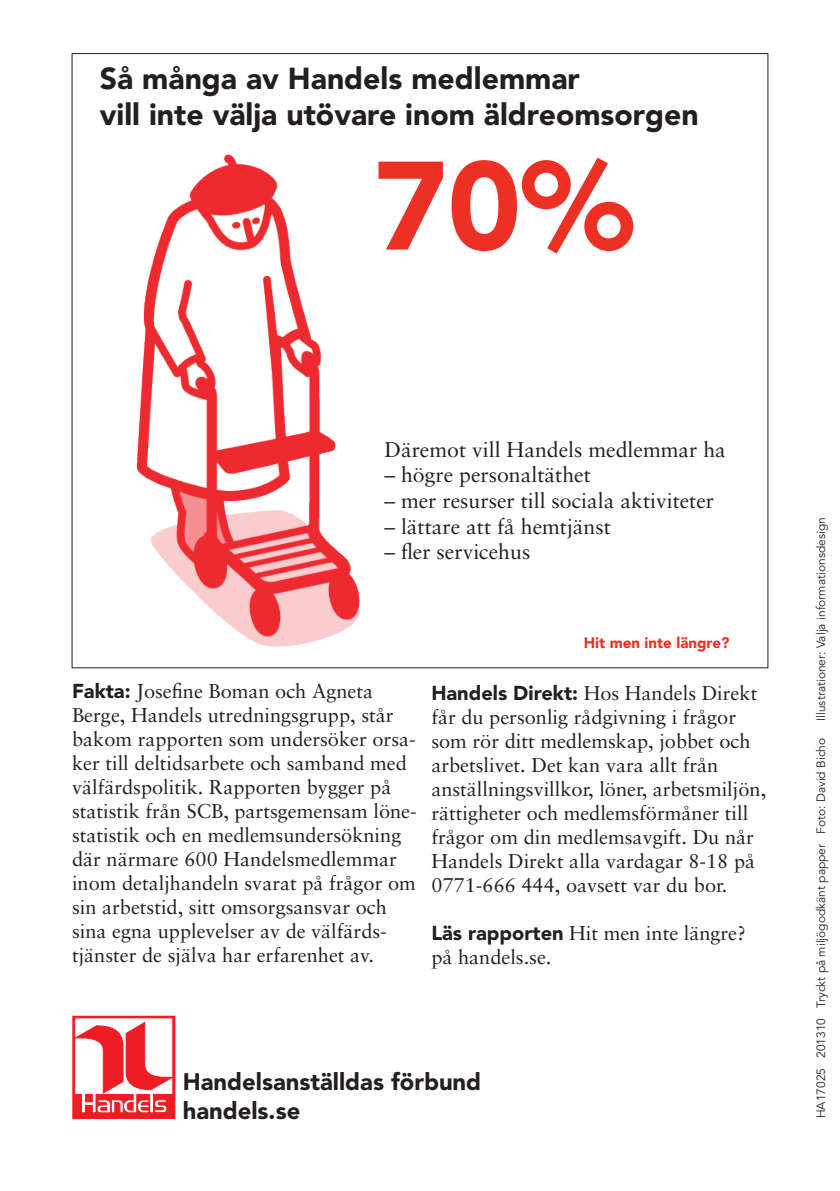
<style>
.page{position:relative;width:840px;height:1191px;background:#fff}
.page>*{position:absolute;margin:0;border:0;box-sizing:border-box;transform-origin:0 0}
.t1{font:900 124.2px "Avenir";color:#ec3124}
.t2{font:900 30.2px/36.2px "Avenir";color:#231f20}
.t3{font:900 23.8px "Avenir";color:#231f20}
.t4{font:21.4px "Sabon";color:#231f20}
.t5{font:20px/24px "Sabon";color:#231f20}
.t6{font:900 15px "Avenir";color:#ec3124}
.t7{font:12px "Avenir";color:#231f20}
.s1{font-family:"Avenir";font-weight:900}
</style>
<div class="page">
<div style="left:73px;top:1016px;width:101px;height:102px;background:#ee1d23"></div>
<div style="left:73px;top:1016px;width:102px;height:102px;border:1px solid #ee1d23"></div>
<svg style="left:75px;top:1017px;width:98px;height:95px"></svg>
<img style="left:137px;top:154px;width:223px;height:493px">
<p class="t2" style="left:100px;top:60px;width:600px">Så många av Handels medlemmar<br>vill inte välja utövare inom äldreomsorgen</p>
<p class="t1" style="left:373px;top:131px;width:261px">70%</p>
<p class="t4" style="left:384px;top:436px;width:343px">Däremot vill Handels medlemmar ha</p>
<p class="t4" style="left:384px;top:462px;width:208px">– högre personaltäthet</p>
<p class="t4" style="left:384px;top:488px;width:331px">– mer resurser till sociala aktiviteter</p>
<p class="t4" style="left:384px;top:513px;width:228px">– lättare att få hemtjänst</p>
<p class="t4" style="left:384px;top:539px;width:147px">– fler servicehus</p>
<p class="t5" style="left:72px;top:679px;width:346px"><span class="s1">Fakta:</span> Josefine Boman och Agneta Berge, Handels utredningsgrupp, står bakom rapporten som undersöker orsa&shy;ker till deltidsarbete och samband med välfärdspolitik. Rapporten bygger på statistik från SCB, partsgemensam löne&shy;statistik och en medlemsundersökning där närmare 600 Handelsmedlemmar inom detaljhandeln svarat på frågor om sin arbetstid, sitt omsorgsansvar och sina egna upplevelser av de välfärds&shy;tjänster de själva har erfarenhet av.</p>
<p class="t6" style="left:583px;top:633px;width:147px">Hit men inte längre?</p>
<p class="t5" style="left:431px;top:680px;width:336px"><span class="s1">Handels Direkt:</span> Hos Handels Direkt får du personlig rådgivning i frågor som rör ditt medlemskap, jobbet och arbetslivet. Det kan vara allt från anställningsvillkor, löner, arbetsmiljön, rättigheter och medlemsförmåner till frågor om din medlemsavgift. Du når Handels Direkt alla vardagar 8-18 på 0771-666 444, oavsett var du bor.</p>
<p class="t5" style="left:431px;top:920px;width:316px"><span class="s1">Läs rapporten</span> Hit men inte längre? på handels.se.</p>
<p class="t3" style="left:183px;top:1067px;width:300px">Handelsanställdas förbund</p>
<p class="t3" style="left:183px;top:1095px;width:119px">handels.se</p>
<p class="t7" style="left:813px;top:721px;width:205px;rotate:-90deg">Illustrationer: Valja informationsdesign</p>
<p class="t7" style="left:813px;top:1118px;width:382px;rotate:-90deg">HA17025 201310 Tryckt på miljögodkänt papper Foto: David Bicho</p>
</div>
